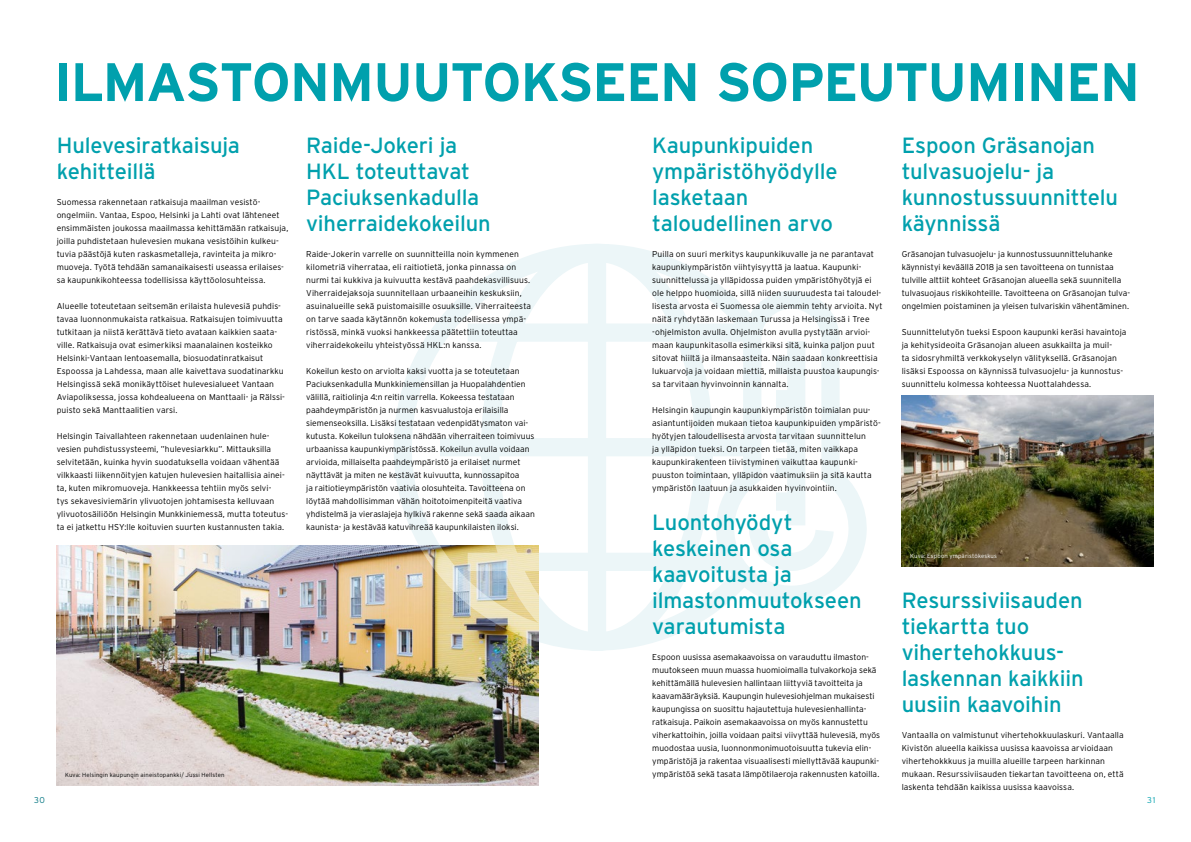
<style>
.page{position:relative;width:1191px;height:842px;background:#fff}
.page>*{position:absolute;margin:0;border:0;box-sizing:border-box;transform-origin:0 0}
.t1{font:700 54px "Interstate";letter-spacing:-.025em;color:#00a0ad}
.t2{font:22px/26px "Interstate";letter-spacing:-.01em;color:#00a0ad}
.t3{font:300 8.5px/13px "Interstate";letter-spacing:.005em;color:#000}
.t4{font:300 8.5px "Interstate";color:#007480}
.t5{font:300 8.5px "Interstate";color:#00a0ad}
.t6{font:300 6px "Interstate";letter-spacing:.025em;color:#000}
.t7{font:300 6px "Interstate";letter-spacing:.025em;color:#fff}
</style>
<div class="page">
<img style="left:57px;top:545px;width:481px;height:240px">
<svg style="left:392px;top:244px;width:322px;height:408px"></svg>
<svg style="left:707px;top:281px;width:160px;height:334px"></svg>
<svg style="left:725px;top:300px;width:134px;height:296px"></svg>
<img style="left:901px;top:396px;width:252px;height:171px">
<h1 class="t1" style="left:54px;top:49px;width:1088px">ILMASTONMUUTOKSEEN SOPEUTUMINEN</h1>
<h2 class="t2" style="left:57px;top:132px;width:185px">Hulevesiratkaisuja kehitteillä</h2>
<p class="t3" style="left:57px;top:195px;width:233px">Suomessa rakennetaan ratkaisuja maailman vesistö&shy;ongelmiin. Vantaa, Espoo, Helsinki ja Lahti ovat lähteneet ensimmäisten joukossa maailmassa kehittämään ratkaisuja, joilla puhdistetaan hulevesien mukana vesistöihin kulkeu&shy;tuvia päästöjä kuten raskasmetalleja, ravinteita ja mikro&shy;muoveja. Työtä tehdään samanaikaisesti useassa erilaises&shy;sa kaupunkikohteessa todellisissa käyttöolosuhteissa.</p>
<p class="t3" style="left:57px;top:299px;width:230px">Alueelle toteutetaan seitsemän erilaista hulevesiä puhdis&shy;tavaa luonnonmukaista ratkaisua. Ratkaisujen toimivuutta tutkitaan ja niistä kerättävä tieto avataan kaikkien saata&shy;ville. Ratkaisuja ovat esimerkiksi maanalainen kosteikko Helsinki-Vantaan lentoasemalla, biosuodatinratkaisut Espoossa ja Lahdessa, maan alle kaivettava suodatinarkku Helsingissä sekä monikäyttöiset hulevesialueet Vantaan Aviapoliksessa, jossa kohdealueena on Manttaali- ja Rälssi&shy;puisto sekä Manttaalitien varsi.</p>
<p class="t3" style="left:57px;top:429px;width:233px">Helsingin Taivallahteen rakennetaan uudenlainen hule&shy;vesien puhdistussysteemi, ”hulevesiarkku”. Mittauksilla selvitetään, kuinka hyvin suodatuksella voidaan vähentää vilkkaasti liikennöityjen katujen hulevesien haitallisia ainei&shy;ta, kuten mikromuoveja. Hankkeessa tehtiin myös selvi-<br>tys sekavesiviemärin ylivuotojen johtamisesta kelluvaan ylivuotosäiliöön Helsingin Munkkiniemessä, mutta toteutus&shy;ta ei jatkettu HSY:lle koituvien suurten kustannusten takia.</p>
<h2 class="t2" style="left:306px;top:132px;width:186px">Raide-Jokeri ja<br>HKL toteuttavat<br>Paciuksenkadulla viherraidekokeilun</h2>
<p class="t3" style="left:306px;top:247px;width:226px">Raide-Jokerin varrelle on suunnitteilla noin kymmenen kilometriä viherrataa, eli raitiotietä, jonka pinnassa on nurmi tai kukkiva ja kuivuutta kestävä paahdekasvillisuus.<br>Viherraidejaksoja suunnitellaan urbaaneihin keskuksiin, asuinalueille sekä puistomaisille osuuksille. Viherraiteesta on tarve saada käytännön kokemusta todellisessa ympä&shy;ristössä, minkä vuoksi hankkeessa päätettiin toteuttaa viherraidekokeilu yhteistyössä HKL:n kanssa.</p>
<p class="t3" style="left:306px;top:364px;width:230px">Kokeilun kesto on arviolta kaksi vuotta ja se toteutetaan Paciuksenkadulla Munkkiniemensillan ja Huopalahdentien välillä, raitiolinja 4:n reitin varrella. Kokeessa testataan paahdeympäristön ja nurmen kasvualustoja erilaisilla siemenseoksilla. Lisäksi testataan vedenpidätysmaton vai&shy;kutusta. Kokeilun tuloksena nähdään viherraiteen toimivuus urbaanissa kaupunkiympäristössä. Kokeilun avulla voidaan arvioida, millaiselta paahdeympäristö ja erilaiset nurmet näyttävät ja miten ne kestävät kuivuutta, kunnossapitoa<br>ja raitiotieympäristön vaativia olosuhteita. Tavoitteena on löytää mahdollisimman vähän hoitotoimenpiteitä vaativa yhdistelmä ja vieraslajeja hylkivä rakenne sekä saada aikaan kaunista- ja kestävää katuvihreää kaupunkilaisten iloksi.</p>
<h2 class="t2" style="left:652px;top:132px;width:187px">Kaupunkipuiden ympäristöhyödylle lasketaan taloudellinen arvo</h2>
<p class="t3" style="left:652px;top:247px;width:232px">Puilla on suuri merkitys kaupunkikuvalle ja ne parantavat kaupunkiympäristön viihtyisyyttä ja laatua. Kaupunki&shy;suunnittelussa ja ylläpidossa puiden ympäristöhyötyjä ei ole helppo huomioida, sillä niiden suuruudesta tai taloudel&shy;lisesta arvosta ei Suomessa ole aiemmin tehty arvioita. Nyt näitä ryhdytään laskemaan Turussa ja Helsingissä i Tree -ohjelmiston avulla. Ohjelmiston avulla pystytään arvioi&shy;maan kaupunkitasolla esimerkiksi sitä, kuinka paljon puut sitovat hiiltä ja ilmansaasteita. Näin saadaan konkreettisia lukuarvoja ja voidaan miettiä, millaista puustoa kaupungis&shy;sa tarvitaan hyvinvoinnin kannalta.</p>
<p class="t3" style="left:652px;top:403px;width:229px">Helsingin kaupungin kaupunkiympäristön toimialan puu&shy;asiantuntijoiden mukaan tietoa kaupunkipuiden ympäristö&shy;hyötyjen taloudellisesta arvosta tarvitaan suunnittelun<br>ja ylläpidon tueksi. On tarpeen tietää, miten vaikkapa kaupunkirakenteen tiivistyminen vaikuttaa kaupunki&shy;puuston toimintaan, ylläpidon vaatimuksiin ja sitä kautta ympäristön laatuun ja asukkaiden hyvinvointiin.</p>
<h2 class="t2" style="left:652px;top:509px;width:211px">Luontohyödyt keskeinen osa kaavoitusta ja ilmastonmuutokseen varautumista</h2>
<p class="t3" style="left:652px;top:650px;width:229px">Espoon uusissa asemakaavoissa on varauduttu ilmaston&shy;muutokseen muun muassa huomioimalla tulvakorkoja sekä kehittämällä hulevesien hallintaan liittyviä tavoitteita ja kaavamääräyksiä. Kaupungin hulevesiohjelman mukaisesti kaupungissa on suosittu hajautettuja hulevesienhallinta&shy;ratkaisuja. Paikoin asemakaavoissa on myös kannustettu viherkattoihin, joilla voidaan paitsi viivyttää hulevesiä, myös muodostaa uusia, luonnonmonimuotoisuutta tukevia elin&shy;ympäristöjä ja rakentaa visuaalisesti miellyttävää kaupunki&shy;ympäristöä sekä tasata lämpötilaeroja rakennusten katoilla.</p>
<h2 class="t2" style="left:901px;top:132px;width:218px">Espoon Gräsanojan tulvasuojelu- ja kunnostussuunnittelu käynnissä</h2>
<p class="t3" style="left:901px;top:247px;width:229px">Gräsanojan tulvasuojelu- ja kunnostussuunnitteluhanke käynnistyi keväällä 2018 ja sen tavoitteena on tunnistaa tulville alttiit kohteet Gräsanojan alueella sekä suunnitella tulvasuojaus riskikohteille. Tavoitteena on Gräsanojan tulva&shy;ongelmien poistaminen ja yleisen tulvariskin vähentäminen.</p>
<p class="t3" style="left:901px;top:325px;width:226px">Suunnittelutyön tueksi Espoon kaupunki keräsi havaintoja ja kehitysideoita Gräsanojan alueen asukkailta ja muil-<br>ta sidosryhmiltä verkkokyselyn välityksellä. Gräsanojan lisäksi Espoossa on käynnissä tulvasuojelu- ja kunnostus&shy;suunnittelu kolmessa kohteessa Nuottalahdessa.</p>
<p class="t7" style="left:910px;top:552px;width:88px">Kuva: Espoon ympäristökeskus</p>
<h2 class="t2" style="left:901px;top:587px;width:183px">Resurssiviisauden tiekartta tuo vihertehokkuus&shy;laskennan kaikkiin uusiin kaavoihin</h2>
<p class="t3" style="left:901px;top:728px;width:223px">Vantaalla on valmistunut vihertehokkuulaskuri. Vantaalla Kivistön alueella kaikissa uusissa kaavoissa arvioidaan vihertehokkkuus ja muilla alueille tarpeen harkinnan mukaan. Resurssiviisauden tiekartan tavoitteena on, että laskenta tehdään kaikissa uusissa kaavoissa.</p>
<p class="t6" style="left:65px;top:771px;width:161px">Kuva: Helsingin kaupungin aineistopankki/ Jussi Hellsten</p>
<p class="t4" style="left:34px;top:795px;width:12px">30</p>
<p class="t5" style="left:1147px;top:795px;width:10px">31</p>
</div>
